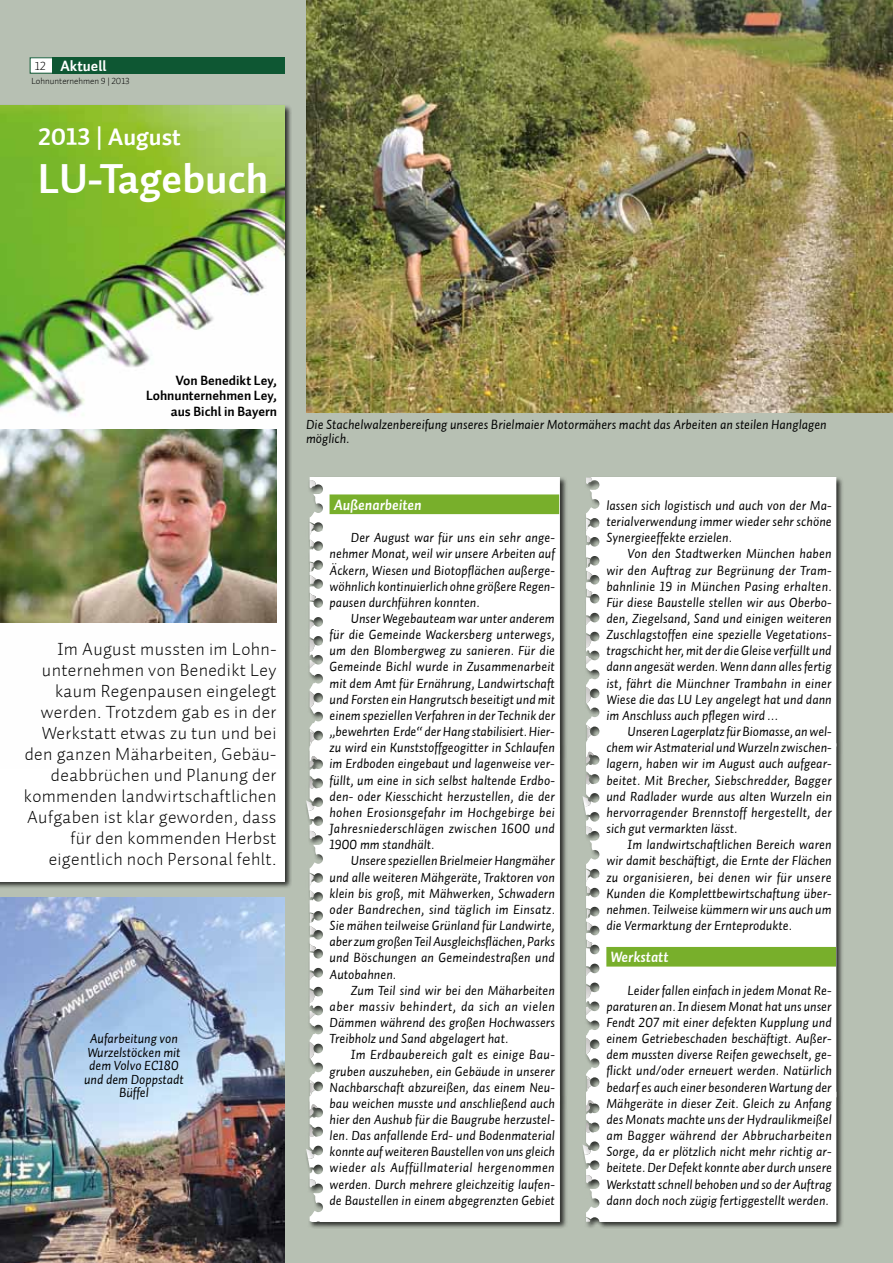
<style>
.page{position:relative;width:893px;height:1263px;background:#b7c0b3}
.page>*{position:absolute;margin:0;border:0;box-sizing:border-box;transform-origin:0 0}
.t1{font:42px "Auto 3 Bold LF";color:#fff}
.t2{font:24px "Auto 2 Bold LF";color:#fff}
.t3{font:18px/21px "Auto 3 Light LF";letter-spacing:.02em;color:#000;text-align:right}
.t4{font:15px "Auto 1 Bold Italic LF";color:#fff}
.t5{font:700 15px "Auto 2";color:#fff}
.t6{font:13.5px/16.2px "Auto 1 Italic LF";letter-spacing:.005em;color:#000;text-align:justify}
.t7{font:13.5px/15.8px "Auto 1 Bold LF";color:#000;text-align:right}
.t8{font:9px "Auto 1 Light LF";color:#000}
.s1{font-family:"Auto 2 Light LF";font-weight:400;font-size:12px;color:#000}
</style>
<div class="page">
<div style="left:581px;top:476px;width:263px;height:753px;background:#000;opacity:.75"></div>
<div style="left:584px;top:477px;width:252px;height:266px;background:#fff"></div>
<svg style="left:586px;top:725px;width:5px;height:17px"></svg>
<svg style="left:586px;top:687px;width:5px;height:16px"></svg>
<svg style="left:586px;top:617px;width:5px;height:8px"></svg>
<svg style="left:586px;top:588px;width:6px;height:9px"></svg>
<svg style="left:586px;top:558px;width:7px;height:22px"></svg>
<svg style="left:586px;top:477px;width:7px;height:7px"></svg>
<div style="left:584px;top:743px;width:252px;height:332px;background:#fff"></div>
<svg style="left:586px;top:1038px;width:5px;height:16px"></svg>
<svg style="left:586px;top:968px;width:5px;height:8px"></svg>
<svg style="left:586px;top:939px;width:6px;height:8px"></svg>
<svg style="left:586px;top:909px;width:7px;height:22px"></svg>
<svg style="left:586px;top:774px;width:4px;height:10px"></svg>
<svg style="left:583px;top:796px;width:8px;height:10px"></svg>
<svg style="left:586px;top:827px;width:7px;height:8px"></svg>
<div style="left:583px;top:1075px;width:253px;height:147px;background:#fff"></div>
<div style="left:0;top:104px;width:292px;height:785px;background:#000;opacity:.75"></div>
<div style="left:0;top:106px;width:285px;height:775px;background:#fff"></div>
<img style="left:0;top:106px;width:285px;height:517px">
<div style="left:30px;top:58px;width:183px;height:15px;background:#fff"></div>
<div style="left:30px;top:57px;width:184px;height:17px;border:1px solid #0e5733"></div>
<div style="left:52px;top:57px;width:233px;height:17px;background:#0e5733"></div>
<img style="left:0;top:429px;width:276px;height:194px">
<div style="left:606px;top:947px;width:230px;height:19px;background:#78af2b"></div>
<img style="left:306px;top:0;width:587px;height:413px">
<div style="left:305px;top:476px;width:262px;height:753px;background:#000;opacity:.75"></div>
<div style="left:308px;top:477px;width:252px;height:271px;background:#fff"></div>
<svg style="left:310px;top:729px;width:5px;height:18px"></svg>
<svg style="left:310px;top:691px;width:4px;height:17px"></svg>
<svg style="left:310px;top:621px;width:4px;height:8px"></svg>
<svg style="left:310px;top:593px;width:6px;height:8px"></svg>
<svg style="left:310px;top:563px;width:6px;height:21px"></svg>
<svg style="left:310px;top:480px;width:6px;height:8px"></svg>
<div style="left:308px;top:748px;width:252px;height:332px;background:#fff"></div>
<svg style="left:310px;top:1042px;width:4px;height:17px"></svg>
<svg style="left:310px;top:972px;width:4px;height:8px"></svg>
<svg style="left:310px;top:943px;width:6px;height:9px"></svg>
<svg style="left:310px;top:913px;width:6px;height:22px"></svg>
<svg style="left:310px;top:778px;width:4px;height:11px"></svg>
<svg style="left:306px;top:800px;width:8px;height:10px"></svg>
<svg style="left:310px;top:831px;width:6px;height:8px"></svg>
<div style="left:306px;top:1080px;width:254px;height:142px;background:#fff"></div>
<div style="left:330px;top:494px;width:229px;height:20px;background:#78af2b"></div>
<img style="left:0;top:898px;width:285px;height:365px">
<p class="t5" style="left:35px;top:56px;width:73px"><span class="s1">12</span> Aktuell</p>
<p class="t8" style="left:31px;top:75px;width:100px">Lohnunternehmen 9 | 2013</p>
<h2 class="t2" style="left:38px;top:121px;width:144px">2013 | August</h2>
<h1 class="t1" style="left:38px;top:151px;width:232px">LU-Tagebuch</h1>
<p class="t7" style="left:146px;top:372px;width:133px">Von Benedikt Ley,<br>Lohnunternehmen Ley, aus Bichl in Bayern</p>
<p class="t3" style="left:24px;top:639px;width:254px">Im August mussten im Lohn&shy;unternehmen von Benedikt Ley kaum Regenpausen eingelegt werden. Trotzdem gab es in der<br>Werkstatt etwas zu tun und bei den ganzen Mäharbeiten, Gebäu&shy;deabbrüchen und Planung der kommenden landwirtschaftlichen<br>Aufgaben ist klar geworden, dass für den kommenden Herbst eigentlich noch Personal fehlt.</p>
<p class="t6" style="left:84px;top:1032px;width:101px;line-height:13.5px;text-align:center">Aufarbeitung von<br>Wurzelstöcken mit dem Volvo EC180 und dem Doppstadt<br>Büffel</p>
<p class="t6" style="left:306px;top:418px;width:522px;line-height:13.5px">Die Stachelwalzenbereifung unseres Brielmaier Motormähers macht das Arbeiten an steilen Hanglagen möglich.</p>
<p class="t4" style="left:334px;top:495px;width:89px">Außenarbeiten</p>
<p class="t6" style="left:330px;top:529px;width:227px;text-indent:21px">Der August war für uns ein sehr ange&shy;nehmer Monat, weil wir unsere Arbeiten auf Äckern, Wiesen und Biotopflächen außerge&shy;wöhnlich kontinuierlich ohne größere Regen&shy;pausen durchführen konnten.</p>
<p class="t6" style="left:330px;top:610px;width:227px;text-indent:21px">Unser Wegebauteam war unter anderem für die Gemeinde Wackersberg unterwegs, um den Blombergweg zu sanieren. Für die Gemeinde Bichl wurde in Zusammenarbeit mit dem Amt für Ernährung, Landwirtschaft und Forsten ein Hangrutsch beseitigt und mit einem speziellen Verfahren in der Technik der „bewehrten Erde“ der Hang stabilisiert. Hier&shy;zu wird ein Kunststoffgeogitter in Schlaufen im Erdboden eingebaut und lagenweise ver&shy;füllt, um eine in sich selbst haltende Erdbo&shy;den- oder Kiesschicht herzustellen, die der hohen Erosionsgefahr im Hochgebirge bei Jahresniederschlägen zwischen 1600 und 1900 mm standhält.</p>
<p class="t6" style="left:330px;top:853px;width:227px;text-indent:21px">Unsere speziellen Brielmeier Hangmäher und alle weiteren Mähgeräte, Traktoren von klein bis groß, mit Mähwerken, Schwadern oder Bandrechen, sind täglich im Einsatz.<br>Sie mähen teilweise Grünland für Landwirte, aber zum großen Teil Ausgleichsflächen, Parks und Böschungen an Gemeindestraßen und Autobahnen.</p>
<p class="t6" style="left:330px;top:982px;width:227px;text-indent:21px">Zum Teil sind wir bei den Mäharbeiten aber massiv behindert, da sich an vielen Dämmen während des großen Hochwassers Treibholz und Sand abgelagert hat.</p>
<p class="t6" style="left:330px;top:1046px;width:227px;text-indent:21px">Im Erdbaubereich galt es einige Bau&shy;gruben auszuheben, ein Gebäude in unserer Nachbarschaft abzureißen, das einem Neu&shy;bau weichen musste und anschließend auch hier den Aushub für die Baugrube herzustel&shy;len. Das anfallende Erd- und Bodenmaterial konnte auf weiteren Baustellen von uns gleich wieder als Auffüllmaterial hergenommen werden. Durch mehrere gleichzeitig laufen&shy;de Baustellen in einem abgegrenzten Gebiet</p>
<p class="t6" style="left:606px;top:497px;width:227px">lassen sich logistisch und auch von der Ma&shy;terialverwendung immer wieder sehr schöne Synergieeffekte erzielen.</p>
<p class="t6" style="left:606px;top:546px;width:227px;text-indent:21px">Von den Stadtwerken München haben wir den Auftrag zur Begrünung der Tram&shy;bahnlinie 19 in München Pasing erhalten.<br>Für diese Baustelle stellen wir aus Oberbo&shy;den, Ziegelsand, Sand und einigen weiteren Zuschlagstoffen eine spezielle Vegetations&shy;tragschicht her, mit der die Gleise verfüllt und dann angesät werden. Wenn dann alles fertig ist, fährt die Münchner Trambahn in einer Wiese die das LU Ley angelegt hat und dann im Anschluss auch pflegen wird…</p>
<p class="t6" style="left:606px;top:723px;width:227px;text-indent:21px">Unseren Lagerplatz für Biomasse, an wel&shy;chem wir Astmaterial und Wurzeln zwischen&shy;lagern, haben wir im August auch aufgear&shy;beitet. Mit Brecher, Siebschredder, Bagger und Radlader wurde aus alten Wurzeln ein hervorragender Brennstoff hergestellt, der sich gut vermarkten lässt.</p>
<p class="t6" style="left:606px;top:836px;width:227px;text-indent:21px">Im landwirtschaftlichen Bereich waren wir damit beschäftigt, die Ernte der Flächen zu organisieren, bei denen wir für unsere Kunden die Komplettbewirtschaftung über&shy;nehmen. Teilweise kümmern wir uns auch um die Vermarktung der Ernteprodukte.</p>
<p class="t4" style="left:611px;top:947px;width:59px">Werkstatt</p>
<p class="t6" style="left:606px;top:982px;width:227px;text-indent:21px">Leider fallen einfach in jedem Monat Re&shy;paraturen an. In diesem Monat hat uns unser Fendt 207 mit einer defekten Kupplung und einem Getriebeschaden beschäftigt. Außer&shy;dem mussten diverse Reifen gewechselt, ge&shy;flickt und/oder erneuert werden. Natürlich bedarf es auch einer besonderen Wartung der Mähgeräte in dieser Zeit. Gleich zu Anfang des Monats machte uns der Hydraulikmeißel am Bagger während der Abbrucharbeiten Sorge, da er plötzlich nicht mehr richtig ar&shy;beitete. Der Defekt konnte aber durch unsere Werkstatt schnell behoben und so der Auftrag dann doch noch zügig fertiggestellt werden.</p>
</div>
